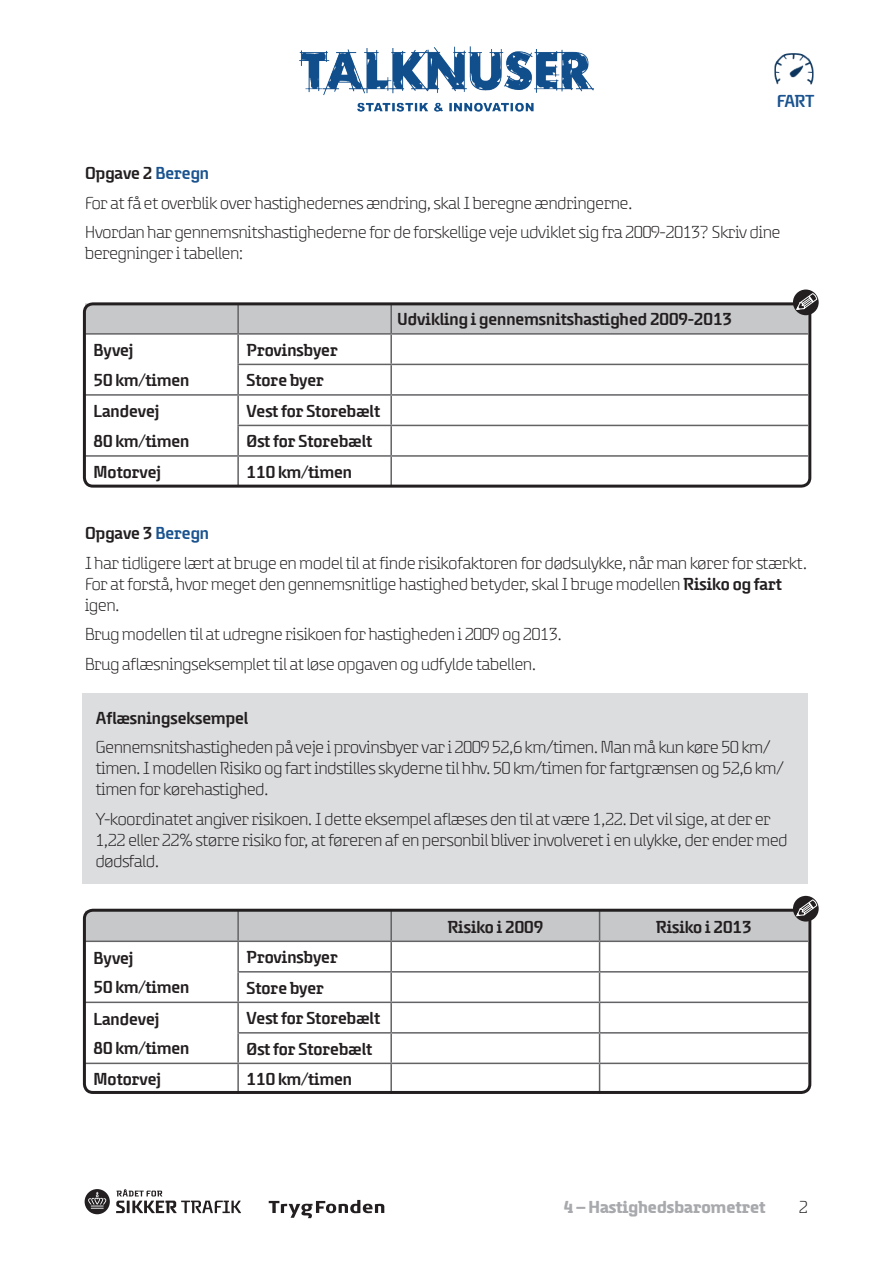
<style>
.page{position:relative;width:893px;height:1263px;background:#fff}
.page>*{position:absolute;margin:0;border:0;box-sizing:border-box;transform-origin:0 0}
.t1{font:300 18px/21px "Safety";color:#231f20}
.Heading_3{font:600 18px "Safety";color:#231f20}
.t2{font:700 18px "Safety";color:#a8a9ad}
.t3{font:600 18px "Safety";color:#1a538f}
.s1{color:#1a538f}
.s2{font-weight:600}
</style>
<div class="page">
<div style="left:85px;top:1189px;width:25px;height:25px;background:#231f20;border-radius:50%"></div>
<svg style="left:88px;top:1192px;width:18px;height:17px"></svg>
<svg style="left:116px;top:1189px;width:125px;height:24px"></svg>
<svg style="left:269px;top:1200px;width:115px;height:18px"></svg>
<img style="left:299px;top:47px;width:295px;height:65px">
<img style="left:774px;top:53px;width:40px;height:32px">
<hr style="left:85px;top:333px;width:153px;height:2px;background:#636366">
<hr style="left:238px;top:333px;width:153px;height:2px;background:#636366">
<hr style="left:237px;top:335px;width:2px;height:29px;background:#636366">
<hr style="left:391px;top:333px;width:417px;height:2px;background:#636366">
<hr style="left:390px;top:335px;width:2px;height:29px;background:#636366">
<hr style="left:237px;top:364px;width:154px;height:1px;background:#636366">
<hr style="left:237px;top:365px;width:2px;height:29px;background:#636366">
<hr style="left:391px;top:364px;width:417px;height:1px;background:#636366">
<hr style="left:390px;top:365px;width:2px;height:29px;background:#636366">
<hr style="left:85px;top:394px;width:153px;height:2px;background:#636366">
<hr style="left:238px;top:394px;width:153px;height:2px;background:#636366">
<hr style="left:237px;top:396px;width:2px;height:29px;background:#636366">
<hr style="left:391px;top:394px;width:417px;height:2px;background:#636366">
<hr style="left:390px;top:396px;width:2px;height:29px;background:#636366">
<hr style="left:237px;top:425px;width:154px;height:1px;background:#636366">
<hr style="left:237px;top:426px;width:2px;height:29px;background:#636366">
<hr style="left:391px;top:425px;width:417px;height:1px;background:#636366">
<hr style="left:390px;top:426px;width:2px;height:29px;background:#636366">
<hr style="left:85px;top:455px;width:153px;height:2px;background:#636366">
<hr style="left:238px;top:455px;width:153px;height:2px;background:#636366">
<hr style="left:237px;top:457px;width:2px;height:29px;background:#636366">
<hr style="left:391px;top:455px;width:417px;height:2px;background:#636366">
<hr style="left:390px;top:457px;width:2px;height:29px;background:#636366">
<hr style="left:85px;top:1062px;width:153px;height:2px;background:#636366">
<hr style="left:238px;top:1062px;width:153px;height:2px;background:#636366">
<hr style="left:237px;top:1064px;width:2px;height:30px;background:#636366">
<hr style="left:391px;top:1062px;width:209px;height:2px;background:#636366">
<hr style="left:390px;top:1064px;width:2px;height:30px;background:#636366">
<hr style="left:600px;top:1062px;width:208px;height:2px;background:#636366">
<hr style="left:599px;top:1064px;width:1px;height:30px;background:#636366">
<div style="left:83px;top:302px;width:728px;height:186px;border:3px solid #231f20;border-radius:9px"></div>
<svg style="left:793px;top:289px;width:26px;height:26px"></svg>
<svg style="left:85px;top:293px;width:732px;height:41px"></svg>
<div style="left:83px;top:909px;width:728px;height:185px;border:3px solid #231f20;border-radius:9px"></div>
<svg style="left:793px;top:896px;width:26px;height:25px"></svg>
<svg style="left:85px;top:899px;width:732px;height:163px"></svg>
<div style="left:83px;top:693px;width:725px;height:191px;background:#dcdddf"></div>
<p class="t3" style="left:777px;top:91px;width:39px">FART</p>
<p class="Heading_3" style="left:85px;top:164px;width:126px">Opgave 2 <span class="s1">Beregn</span></p>
<p class="t1" style="left:85px;top:192px;width:549px">For at få et overblik over hastighedernes ændring, skal I beregne ændringerne.</p>
<p class="t1" style="left:85px;top:222px;width:697px">Hvordan har gennemsnitshastighederne for de forskellige veje udviklet sig fra 2009-2013? Skriv dine beregninger i tabellen:</p>
<p class="Heading_3" style="left:94px;top:341px;width:41px">Byvej</p>
<p class="Heading_3" style="left:94px;top:370px;width:97px">50 km/timen</p>
<p class="Heading_3" style="left:94px;top:402px;width:67px">Landevej</p>
<p class="Heading_3" style="left:94px;top:431px;width:97px">80 km/timen</p>
<p class="Heading_3" style="left:247px;top:340px;width:93px">Provinsbyer</p>
<p class="Heading_3" style="left:247px;top:371px;width:79px">Store byer</p>
<p class="Heading_3" style="left:247px;top:401px;width:135px">Vest for Storebælt</p>
<p class="Heading_3" style="left:247px;top:432px;width:127px">Øst for Storebælt</p>
<p class="Heading_3" style="left:94px;top:462px;width:69px">Motorvej</p>
<p class="Heading_3" style="left:247px;top:462px;width:107px">110 km/timen</p>
<p class="Heading_3" style="left:397px;top:310px;width:336px">Udvikling i gennemsnitshastighed 2009-2013</p>
<p class="Heading_3" style="left:85px;top:524px;width:126px">Opgave 3 <span class="s1">Beregn</span></p>
<p class="t1" style="left:85px;top:552px;width:723px">I har tidligere lært at bruge en model til at finde risikofaktoren for dødsulykke, når man kører for stærkt.<br>For at forstå, hvor meget den gennemsnitlige hastighed betyder, skal I bruge modellen <span class="s2">Risiko og fart </span>igen.</p>
<p class="t1" style="left:85px;top:624px;width:478px">Brug modellen til at udregne risikoen for hastigheden i 2009 og 2013.</p>
<p class="t1" style="left:85px;top:653px;width:452px">Brug aflæsningseksemplet til at løse opgaven og udfylde tabellen.</p>
<p class="Heading_3" style="left:96px;top:708px;width:154px">Aflæsningseksempel</p>
<p class="t1" style="left:96px;top:737px;width:689px">Gennemsnitshastigheden på veje i provinsbyer var i 2009 52,6 km/timen. Man må kun køre 50 km/ timen. I modellen Risiko og fart indstilles skyderne til hhv. 50 km/timen for fartgrænsen og 52,6 km/ timen for kørehastighed.</p>
<p class="t1" style="left:96px;top:808px;width:693px">Y-koordinatet angiver risikoen. I dette eksempel aflæses den til at være 1,22. Det vil sige, at der er<br>1,22 eller 22% større risiko for, at føreren af en personbil bliver involveret i en ulykke, der ender med dødsfald.</p>
<p class="Heading_3" style="left:94px;top:948px;width:41px">Byvej</p>
<p class="Heading_3" style="left:94px;top:978px;width:97px">50 km/timen</p>
<p class="Heading_3" style="left:94px;top:1009px;width:67px">Landevej</p>
<p class="Heading_3" style="left:94px;top:1039px;width:97px">80 km/timen</p>
<p class="Heading_3" style="left:247px;top:948px;width:93px">Provinsbyer</p>
<p class="Heading_3" style="left:247px;top:978px;width:79px">Store byer</p>
<p class="Heading_3" style="left:247px;top:1009px;width:135px">Vest for Storebælt</p>
<p class="Heading_3" style="left:247px;top:1039px;width:127px">Øst for Storebælt</p>
<p class="Heading_3" style="left:94px;top:1070px;width:69px">Motorvej</p>
<p class="Heading_3" style="left:247px;top:1070px;width:107px">110 km/timen</p>
<p class="Heading_3" style="left:447px;top:917px;width:97px">Risiko i 2009</p>
<p class="Heading_3" style="left:656px;top:917px;width:97px">Risiko i 2013</p>
<p class="t2" style="left:563px;top:1197px;width:204px">4 – Hastighedsbarometret</p>
<p class="t1" style="left:799px;top:1196px;width:10px">2</p>
</div>
